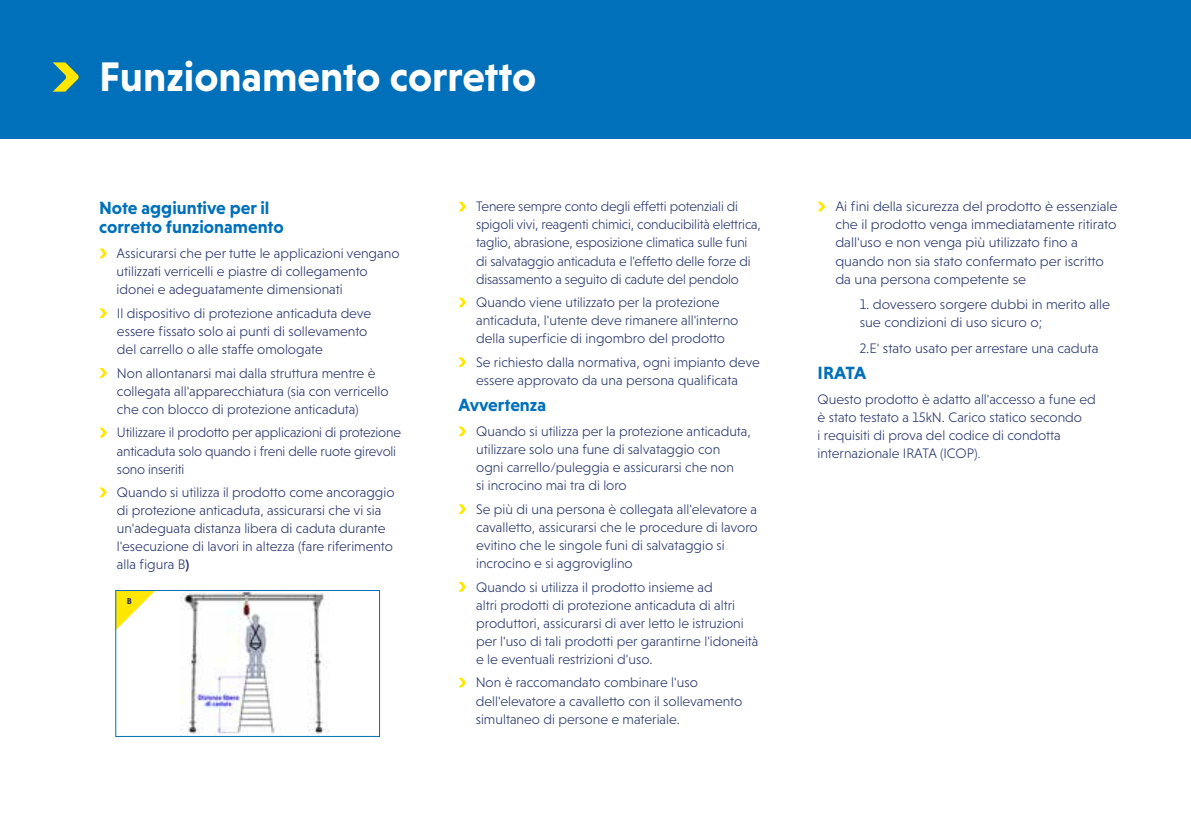
<style>
.page{position:relative;width:1191px;height:840px;background:#fff}
.page>*{position:absolute;margin:0;border:0;box-sizing:border-box;transform-origin:0 0}
.t1{font:700 42px "Niveau Grotesk";color:#fff}
.t2{font:700 18px/18.4px "Niveau Grotesk";color:#0070ba}
.t3{font:300 14px/18px "Niveau Grotesk";color:#26356b}
.t4{font:300 14px/18px "Niveau Grotesk";color:#25316a}
.t5{font:700 8.6px "Niveau Grotesk";color:#25316a}
.s1{font-weight:700}
.s2{font-size:12px}
</style>
<div class="page">
<div style="left:0;top:0;width:1191px;height:138px;background:#0070ba"></div>
<svg style="left:53px;top:62px;width:26px;height:30px"></svg>
<svg style="left:99px;top:248px;width:8px;height:10px"></svg>
<svg style="left:99px;top:308px;width:8px;height:10px"></svg>
<svg style="left:99px;top:368px;width:8px;height:9px"></svg>
<svg style="left:99px;top:427px;width:8px;height:10px"></svg>
<svg style="left:99px;top:487px;width:8px;height:10px"></svg>
<svg style="left:458px;top:202px;width:8px;height:9px"></svg>
<svg style="left:458px;top:297px;width:8px;height:10px"></svg>
<svg style="left:458px;top:357px;width:8px;height:10px"></svg>
<svg style="left:458px;top:426px;width:8px;height:10px"></svg>
<svg style="left:458px;top:504px;width:8px;height:9px"></svg>
<svg style="left:458px;top:582px;width:8px;height:9px"></svg>
<svg style="left:458px;top:677px;width:8px;height:10px"></svg>
<svg style="left:818px;top:202px;width:7px;height:9px"></svg>
<svg style="left:117px;top:592px;width:37px;height:37px"></svg>
<img style="left:181px;top:592px;width:148px;height:142px">
<div style="left:115px;top:590px;width:265px;height:146px;border:1px solid #0070ba"></div>
<h1 class="t1" style="left:99px;top:53px;width:438px">Funzionamento corretto</h1>
<p class="t2" style="left:99px;top:199px;width:186px">Note aggiuntive per il corretto funzionamento</p>
<p class="t4" style="left:117px;top:244px;width:284px">Assicurarsi che per tutte le applicazioni vengano utilizzati verricelli e piastre di collegamento idonei e adeguatamente dimensionati</p>
<p class="t4" style="left:117px;top:304px;width:256px">Il dispositivo di protezione anticaduta deve essere fissato solo ai punti di sollevamento del carrello o alle staffe omologate</p>
<p class="t4" style="left:117px;top:364px;width:273px">Non allontanarsi mai dalla struttura mentre è collegata all'apparecchiatura (sia con verricello che con blocco di protezione anticaduta)</p>
<p class="t4" style="left:117px;top:423px;width:285px">Utilizzare il prodotto per applicazioni di protezione anticaduta solo quando i freni delle ruote girevoli sono inseriti</p>
<p class="t4" style="left:117px;top:483px;width:279px">Quando si utilizza il prodotto come ancoraggio di protezione anticaduta, assicurarsi che vi sia un'adeguata distanza libera di caduta durante l'esecuzione di lavori in altezza (fare riferimento alla figura B<span class="s1">)</span></p>
<p class="t5" style="left:127px;top:596px;width:7px">B</p>
<p class="t3" style="left:476px;top:197px;width:286px">Tenere sempre conto degli effetti potenziali di spigoli vivi, reagenti chimici, conducibilità elettrica, taglio, abrasione, esposizione climatica sulle funi di salvataggio anticaduta e l'effetto delle forze di disassamento a seguito di cadute del pendolo</p>
<p class="t3" style="left:476px;top:293px;width:264px">Quando viene utilizzato per la protezione anticaduta, l'utente deve rimanere all'interno della superficie di ingombro del prodotto</p>
<p class="t3" style="left:476px;top:353px;width:285px">Se richiesto dalla normativa, ogni impianto deve essere approvato da una persona qualificata</p>
<p class="t2" style="left:458px;top:395px;width:89px">Avvertenza</p>
<p class="t3" style="left:476px;top:422px;width:276px">Quando si utilizza per la protezione anticaduta, utilizzare solo una fune di salvataggio con ogni carrello/puleggia e assicurarsi che non<br>si incrocino mai tra di loro</p>
<p class="t3" style="left:476px;top:500px;width:283px">Se più di una persona è collegata all'elevatore a cavalletto, assicurarsi che le procedure di lavoro evitino che le singole funi di salvataggio si incrocino e si aggroviglino</p>
<p class="t3" style="left:476px;top:577px;width:284px">Quando si utilizza il prodotto insieme ad<br>altri prodotti di protezione anticaduta di altri produttori, assicurarsi di aver letto le istruzioni per l'uso di tali prodotti per garantirne l'idoneità e le eventuali restrizioni d'uso.</p>
<p class="t3" style="left:476px;top:673px;width:268px">Non è raccomandato combinare l'uso dell'elevatore a cavalletto con il sollevamento simultaneo di persone e materiale.</p>
<p class="t3" style="left:835px;top:197px;width:284px">Ai fini della sicurezza del prodotto è essenziale che il prodotto venga immediatamente ritirato dall'uso e non venga più utilizzato fino a quando non sia stato confermato per iscritto da una persona competente se</p>
<p class="t3" style="left:859px;top:295px;width:252px">1. dovessero sorgere dubbi in merito alle sue condizioni di uso sicuro o;</p>
<p class="t3" style="left:859px;top:339px;width:240px">2.E' stato usato per arrestare una caduta</p>
<p class="t2" style="left:817px;top:363px;width:50px">IRATA</p>
<p class="t3" style="left:817px;top:390px;width:280px">Questo prodotto è adatto all'accesso a fune ed è stato testato a 15kN. Carico statico secondo<br>i requisiti di prova del codice di condotta internazionale IRATA (ICOP)<span class="s2">.</span></p>
</div>
